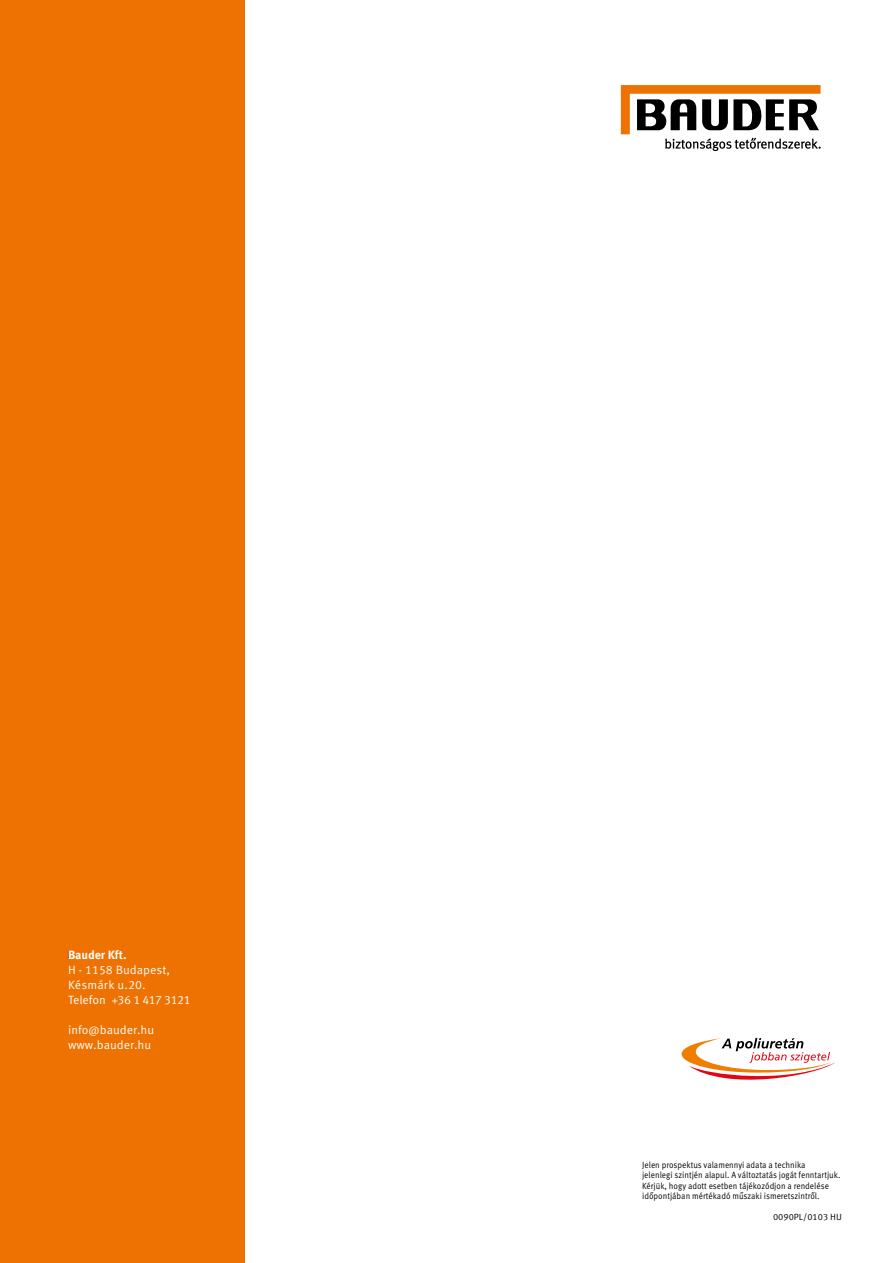
<style>
.page{position:relative;width:893px;height:1263px;background:#fff}
.page>*{position:absolute;margin:0;border:0;box-sizing:border-box;transform-origin:0 0}
.t1{font:12px/15px "Meta Correspondence Pro";color:#fff}
.t2{font:9px/10.5px "Meta Correspondence Pro";color:#000;scale:.9 1}
.t3{font:9px "Meta Correspondence Pro";color:#000}
.s1{font-weight:700}
</style>
<div class="page">
<div style="left:0;top:0;width:244px;height:1263px;background:#ed7201"></div>
<svg style="left:621px;top:85px;width:200px;height:66px"></svg>
<svg style="left:682px;top:1038px;width:153px;height:42px"></svg>
<h1 class="t1" style="left:68px;top:947px;width:124px"><sup>J</sup><span class="s1">Bauder Kft.<br></span>H - 1158 Budapest,<br>Késmárk u.20.<br>Telefon +36 1 417 3121</h1>
<h1 class="t1" style="left:68px;top:1022px;width:88px">info@bauder.hu www.bauder.hu</h1>
<p class="t2" style="left:642px;top:1158px;width:222px">Jelen prospektus valamennyi adata a technika<br>jelenlegi szintjén alapul. A változtatás jogát fenntartjuk.<br>Kérjük, hogy adott esetben tájékozódjon a rendelése időpontjában mértékadó műszaki ismeretszintről.</p>
<p class="t3" style="left:773px;top:1210px;width:70px">0090PL/0103 HU</p>
</div>
